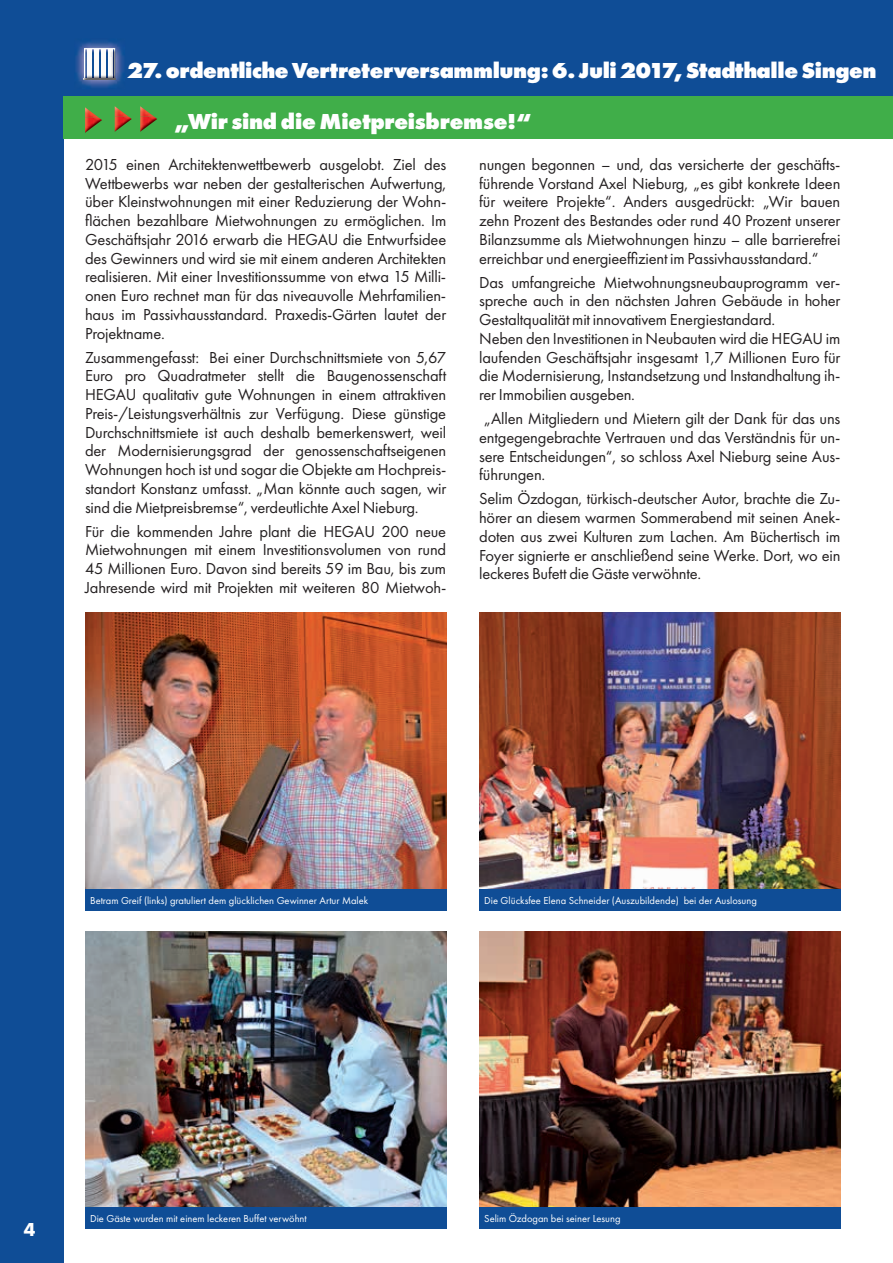
<style>
.page{position:relative;width:893px;height:1263px;background:#fff}
.page>*{position:absolute;margin:0;border:0;box-sizing:border-box;transform-origin:0 0}
.t1{font:800 22.5px "Futura PT";letter-spacing:-.02em;color:#fff}
.t2{font:700 19.5px "Futura PT";color:#fff}
.t3{font:16.5px/18.8px "Futura PT";letter-spacing:-.01em;color:#231f20;text-align:justify}
.t4{font:10.5px "Futura PT";color:#fff}
</style>
<div class="page">
<div style="left:0;top:0;width:893px;height:96px;background:#0f4d96"></div>
<div style="left:0;top:0;width:64px;height:1263px;background:#0f4d96"></div>
<div style="left:64px;top:96px;width:829px;height:42px;background:#40ae49"></div>
<img style="left:76px;top:41px;width:48px;height:47px">
<img style="left:84px;top:48px;width:31px;height:31px">
<img style="left:85px;top:107px;width:14px;height:11px">
<img style="left:85px;top:118px;width:17px;height:14px">
<img style="left:115px;top:106px;width:14px;height:11px">
<img style="left:115px;top:117px;width:17px;height:14px">
<img style="left:140px;top:106px;width:14px;height:11px">
<img style="left:140px;top:117px;width:17px;height:14px">
<img style="left:479px;top:613px;width:362px;height:277px">
<div style="left:479px;top:890px;width:362px;height:21px;background:#0f4d96"></div>
<img style="left:479px;top:931px;width:362px;height:277px">
<div style="left:479px;top:1208px;width:362px;height:21px;background:#0f4d96"></div>
<img style="left:85px;top:613px;width:361px;height:277px">
<div style="left:85px;top:890px;width:361px;height:21px;background:#0f4d96"></div>
<img style="left:85px;top:931px;width:361px;height:277px">
<div style="left:85px;top:1208px;width:361px;height:21px;background:#0f4d96"></div>
<h1 class="t1" style="left:127px;top:57px;width:751px">27. ordentliche Vertreterversammlung: 6. Juli 2017, Stadthalle Singen</h1>
<h1 class="t1" style="left:174px;top:107px;width:360px">„Wir sind die Mietpreisbremse!“</h1>
<p class="t3" style="left:85px;top:155px;width:363px">2015 einen Architektenwettbewerb ausgelobt. Ziel des Wettbewerbs war neben der gestalterischen Aufwertung, über Kleinstwohnungen mit einer Reduzierung der Wohn&shy;flächen bezahlbare Mietwohnungen zu ermöglichen. Im Geschäftsjahr 2016 erwarb die HEGAU die Entwurfsidee des Gewinners und wird sie mit einem anderen Architekten realisieren. Mit einer Investitionssumme von etwa 15 Milli&shy;onen Euro rechnet man für das niveauvolle Mehrfamilien&shy;haus im Passivhausstandard. Praxedis-Gärten lautet der Projektname.</p>
<p class="t3" style="left:85px;top:348px;width:363px">Zusammengefasst: Bei einer Durchschnittsmiete von 5,67<br>Euro pro Quadratmeter stellt die Baugenossenschaft HEGAU qualitativ gute Wohnungen in einem attraktiven Preis-/Leistungsverhältnis zur Verfügung. Diese günstige Durchschnittsmiete ist auch deshalb bemerkenswert, weil der Modernisierungsgrad der genossenschaftseigenen Wohnungen hoch ist und sogar die Objekte am Hochpreis&shy;standort Konstanz umfasst. „Man könnte auch sagen, wir sind die Mietpreisbremse“, verdeutlichte Axel Nieburg.</p>
<p class="t3" style="left:85px;top:522px;width:363px">Für die kommenden Jahre plant die HEGAU 200 neue Mietwohnungen mit einem Investitionsvolumen von rund 45 Millionen Euro. Davon sind bereits 59 im Bau, bis zum Jahresende wird mit Projekten mit weiteren 80 Mietwoh-</p>
<p class="t3" style="left:479px;top:155px;width:363px">nungen begonnen – und, das versicherte der geschäfts&shy;führende Vorstand Axel Nieburg, „es gibt konkrete Ideen für weitere Projekte“. Anders ausgedrückt: „Wir bauen zehn Prozent des Bestandes oder rund 40 Prozent unserer Bilanzsumme als Mietwohnungen hinzu – alle barrierefrei erreichbar und energieeffizient im Passivhausstandard.“</p>
<p class="t3" style="left:479px;top:273px;width:363px;text-align:left">Das umfangreiche Mietwohnungsneubauprogramm ver&shy;spreche auch in den nächsten Jahren Gebäude in hoher Gestaltqualität mit innovativem Energiestandard.<br>Neben den Investitionen in Neubauten wird die HEGAU im laufenden Geschäftsjahr insgesamt 1,7 Millionen Euro für die Modernisierung, Instandsetzung und Instandhaltung ih&shy;rer Immobilien ausgeben.</p>
<p class="t3" style="left:479px;top:409px;width:363px">„Allen Mitgliedern und Mietern gilt der Dank für das uns entgegengebrachte Vertrauen und das Verständnis für un&shy;sere Entscheidungen“, so schloss Axel Nieburg seine Aus&shy;führungen.</p>
<p class="t3" style="left:479px;top:489px;width:363px">Selim Özdogan, türkisch-deutscher Autor, brachte die Zu&shy;hörer an diesem warmen Sommerabend mit seinen Anek&shy;doten aus zwei Kulturen zum Lachen. Am Büchertisch im Foyer signierte er anschließend seine Werke. Dort, wo ein leckeres Bufett die Gäste verwöhnte.</p>
<p class="t4" style="left:90px;top:894px;width:280px">Betram Greif (links) gratuliert dem glücklichen Gewinner Artur Malek</p>
<p class="t4" style="left:484px;top:894px;width:274px">Die Glücksfee Elena Schneider (Auszubildende) bei der Auslosung</p>
<p class="t2" style="left:24px;top:1217px;width:13px">4</p>
<p class="t4" style="left:90px;top:1212px;width:218px">Die Gäste wurden mit einem leckeren Buffet verwöhnt</p>
<p class="t4" style="left:484px;top:1212px;width:138px">Selim Özdogan bei seiner Lesung</p>
</div>
